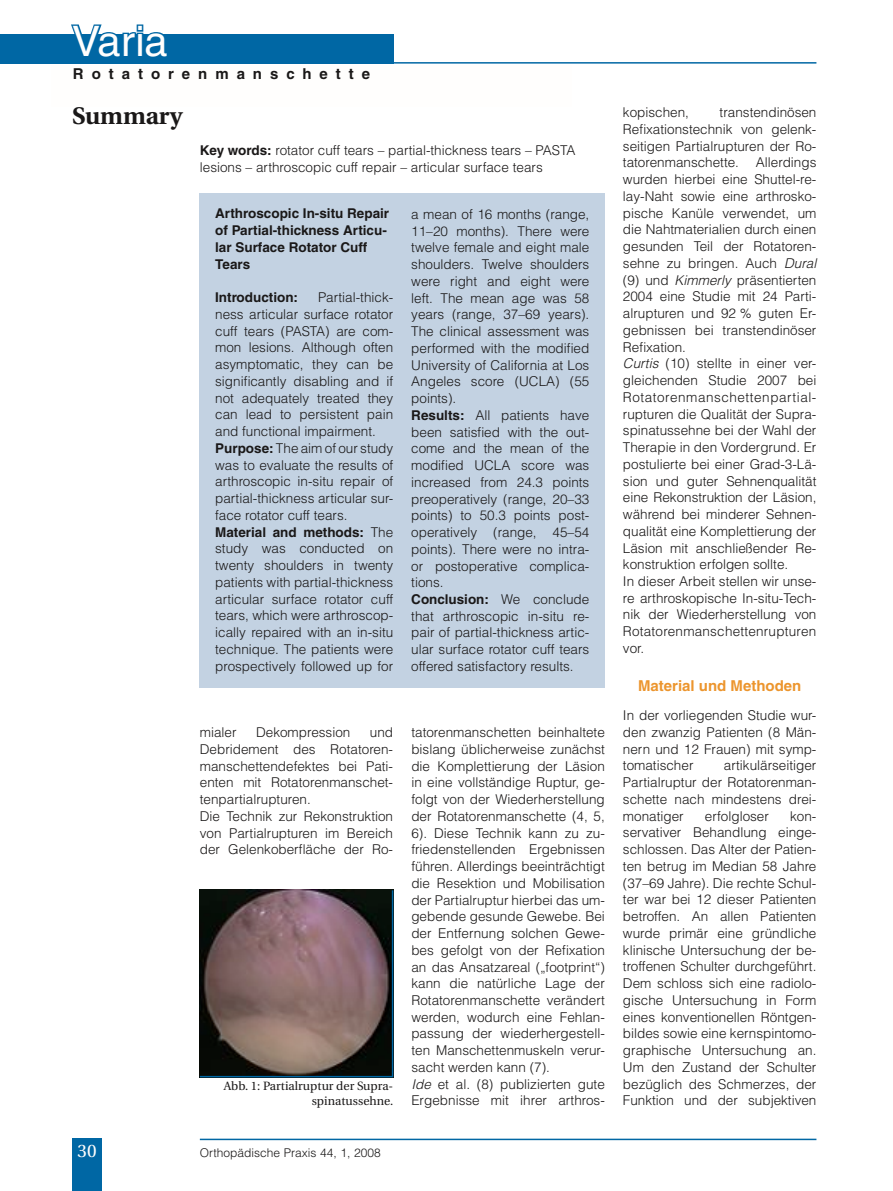
<style>
.page{position:relative;width:893px;height:1191px;background:#fff}
.page>*{position:absolute;margin:0;border:0;box-sizing:border-box;transform-origin:0 0}
.t1{font:42px "Helvetica";color:#fffefd}
.t2{font:700 24px "Utopia";color:#1a1818}
.t3{font:18px "Utopia";color:#fffefd}
.t4{font:700 15px "Helvetica";color:#ec952d}
.t5{font:700 15px "Helvetica";letter-spacing:.53em;color:#1a1818}
.t6{font:700 15px "Helvetica";letter-spacing:.8em;color:#1a1818}
.t7{font:300 13.5px/16.8px "Helvetica";color:#1a1818}
.t8{font:700 13.5px/16.8px "Helvetica";color:#1a1818}
.t9{font:12px/15px "Utopia";color:#1a1818;text-align:right}
.t10{font:300 12px "Helvetica";color:#1a1818}
.s1{font-weight:700}
.s2{font-style:italic}
</style>
<div class="page">
<hr style="left:72px;top:62px;width:744px;height:2px;background:#0067a4">
<div style="left:0;top:34px;width:393px;height:30px;background:#0067a4"></div>
<svg style="left:71px;top:24px;width:92px;height:10px"></svg>
<hr style="left:200px;top:1138px;width:616px;height:2px;background:#0067a4">
<div style="left:72px;top:1138px;width:30px;height:53px;background:#0067a4"></div>
<div style="left:200px;top:193px;width:405px;height:494px;background:#c3d2e2"></div>
<svg style="left:199px;top:889px;width:195px;height:189px;background:#675454"></svg>
<h1 class="t1" style="left:72px;top:17px;width:97px">Varia</h1>
<p class="t6" style="left:72px;top:64px;width:323px">Hüftendoprothetik</p>
<p class="t5" style="left:73px;top:64px;width:299px">Rotatorenmanschette</p>
<h2 class="t2" style="left:72px;top:102px;width:112px">Summary</h2>
<p class="t7" style="left:200px;top:142px;width:377px"><span class="s1">Key words:</span> rotator cuff tears – partial-thickness tears – PASTA lesions – arthroscopic cuff repair – articular surface tears</p>
<p class="t8" style="left:215px;top:205px;width:176px">Arthroscopic In-situ Repair of Partial-thickness Articu&shy;lar Surface Rotator Cuff<br>Tears</p>
<p class="t8" style="left:215px;top:289px;width:84px">Introduction:</p>
<p class="t7" style="left:215px;top:289px;width:180px;text-indent:103px">Partial-thick&shy;ness articular surface rotator cuff tears (PASTA) are com&shy;mon lesions. Although often asymptomatic, they can be significantly disabling and if not adequately treated they can lead to persistent pain and functional impairment.<br><span class="s1">Purpose:</span> The aim of our study was to evaluate the results of arthroscopic in-situ repair of partial-thickness articular sur&shy;face rotator cuff tears.<br><span class="s1">Material and methods:</span> The study was conducted on twenty shoulders in twenty patients with partial-thickness articular surface rotator cuff tears, which were arthroscop&shy;ically repaired with an in-situ technique. The patients were prospectively followed up for</p>
<p class="t7" style="left:411px;top:205px;width:180px">a mean of 16 months (range,<br>11–20 months). There were twelve female and eight male shoulders. Twelve shoulders were right and eight were left. The mean age was 58 years (range, 37–69 years).<br>The clinical assessment was performed with the modified<br>University of California at Los<br>Angeles score (UCLA) (55 points).<br><span class="s1">Results:</span> All patients have been satisfied with the out&shy;come and the mean of the modified UCLA score was increased from 24.3 points preoperatively (range, 20–33 points) to 50.3 points post&shy;operatively (range, 45–54 points). There were no intra&shy;or postoperative complica&shy;tions.<br><span class="s1">Conclusion:</span> We conclude that arthroscopic in-situ re&shy;pair of partial-thickness artic&shy;ular surface rotator cuff tears offered satisfactory results.</p>
<p class="t7" style="left:200px;top:723px;width:195px;text-indent:170px">und<br>Debridement des Rotatoren&shy;manschettendefektes bei Pati&shy;enten mit Rotatorenmanschet&shy;tenpartialrupturen.<br>Die Technik zur Rekonstruktion von Partialrupturen im Bereich der Gelenkoberfläche der Ro-</p>
<p class="t7" style="left:411px;top:723px;width:195px">tatorenmanschetten beinhaltete bislang üblicherweise zunächst die Komplettierung der Läsion in eine vollständige Ruptur, ge&shy;folgt von der Wiederherstellung der Rotatorenmanschette (4, 5,<br>6). Diese Technik kann zu zu&shy;friedenstellenden Ergebnissen führen. Allerdings beeinträchtigt die Resektion und Mobilisation der Partialruptur hierbei das um&shy;gebende gesunde Gewebe. Bei der Entfernung solchen Gewe&shy;bes gefolgt von der Refixation an das Ansatzareal („footprint“) kann die natürliche Lage der<br>Rotatorenmanschette verändert werden, wodurch eine Fehlan&shy;passung der wiederhergestell&shy;ten Manschettenmuskeln verur&shy;sacht werden kann (7).<br><span class="s2">Ide</span> et al. (8) publizierten gute<br>Ergebnisse mit ihrer arthros-</p>
<p class="t7" style="left:200px;top:723px;width:38px">mialer</p>
<p class="t7" style="left:256px;top:723px;width:96px">Dekompression</p>
<p class="t9" style="left:224px;top:1078px;width:171px">Abb. 1: Partialruptur der Supra&shy;spinatussehne.</p>
<h3 class="t3" style="left:78px;top:1141px;width:21px">30</h3>
<p class="t10" style="left:200px;top:1145px;width:182px">Orthopädische Praxis 44, 1, 2008</p>
<p class="t7" style="left:623px;top:103px;width:195px;text-align:justify;text-indent:97px">transtendinösen Refixationstechnik von gelenk&shy;seitigen Partialrupturen der Ro&shy;tatorenmanschette.</p>
<p class="t7" style="left:623px;top:103px;width:68px">kopischen,</p>
<p class="t7" style="left:623px;top:154px;width:195px;text-indent:133px">Allerdings wurden hierbei eine Shuttel-re&shy;lay-Naht sowie eine arthrosko&shy;pische Kanüle verwendet, um die Nahtmaterialien durch einen gesunden Teil der Rotatoren&shy;sehne zu bringen. Auch <span class="s2">Dural </span>(9) und <span class="s2">Kimmerly</span> präsentierten<br>2004 eine Studie mit 24 Parti&shy;alrupturen und 92 % guten Er&shy;gebnissen bei transtendinöser<br>Refixation.<br><span class="s2">Curtis</span> (10) stellte in einer ver&shy;gleichenden Studie 2007 bei<br>Rotatorenmanschettenpartial&shy;rupturen die Qualität der Supra&shy;spinatussehne bei der Wahl der<br>Therapie in den Vordergrund. Er postulierte bei einer Grad-3-Lä&shy;sion und guter Sehnenqualität eine Rekonstruktion der Läsion, während bei minderer Sehnen&shy;qualität eine Komplettierung der<br>Läsion mit anschließender Re&shy;konstruktion erfolgen sollte.<br>In dieser Arbeit stellen wir unse&shy;re arthroskopische In-situ-Tech&shy;nik der Wiederherstellung von<br>Rotatorenmanschettenrupturen vor.</p>
<p class="t4" style="left:638px;top:676px;width:165px">Material und Methoden</p>
<p class="t7" style="left:623px;top:706px;width:195px;text-align:justify">In der vorliegenden Studie wur&shy;den zwanzig Patienten (8 Män&shy;nern und 12 Frauen) mit symp&shy;tomatischer</p>
<p class="t7" style="left:623px;top:757px;width:195px;text-align:justify;text-indent:101px">artikulärseitiger Partialruptur der Rotatorenman&shy;schette nach mindestens drei&shy;monatiger</p>
<p class="t7" style="left:705px;top:807px;width:66px">erfolgloser</p>
<p class="t7" style="left:623px;top:807px;width:195px;text-align:justify;text-indent:167px">kon&shy;servativer Behandlung einge&shy;schlossen. Das Alter der Patien&shy;ten betrug im Median 58 Jahre (37–69 Jahre). Die rechte Schul&shy;ter war bei 12 dieser Patienten betroffen. An allen Patienten wurde primär eine gründliche klinische Untersuchung der be&shy;troffenen Schulter durchgeführt.<br>Dem schloss sich eine radiolo&shy;gische Untersuchung in Form eines konventionellen Röntgen&shy;bildes sowie eine kernspintomo&shy;graphische Untersuchung an.<br>Um den Zustand der Schulter bezüglich des Schmerzes, der Funktion und der subjektiven</p>
</div>
